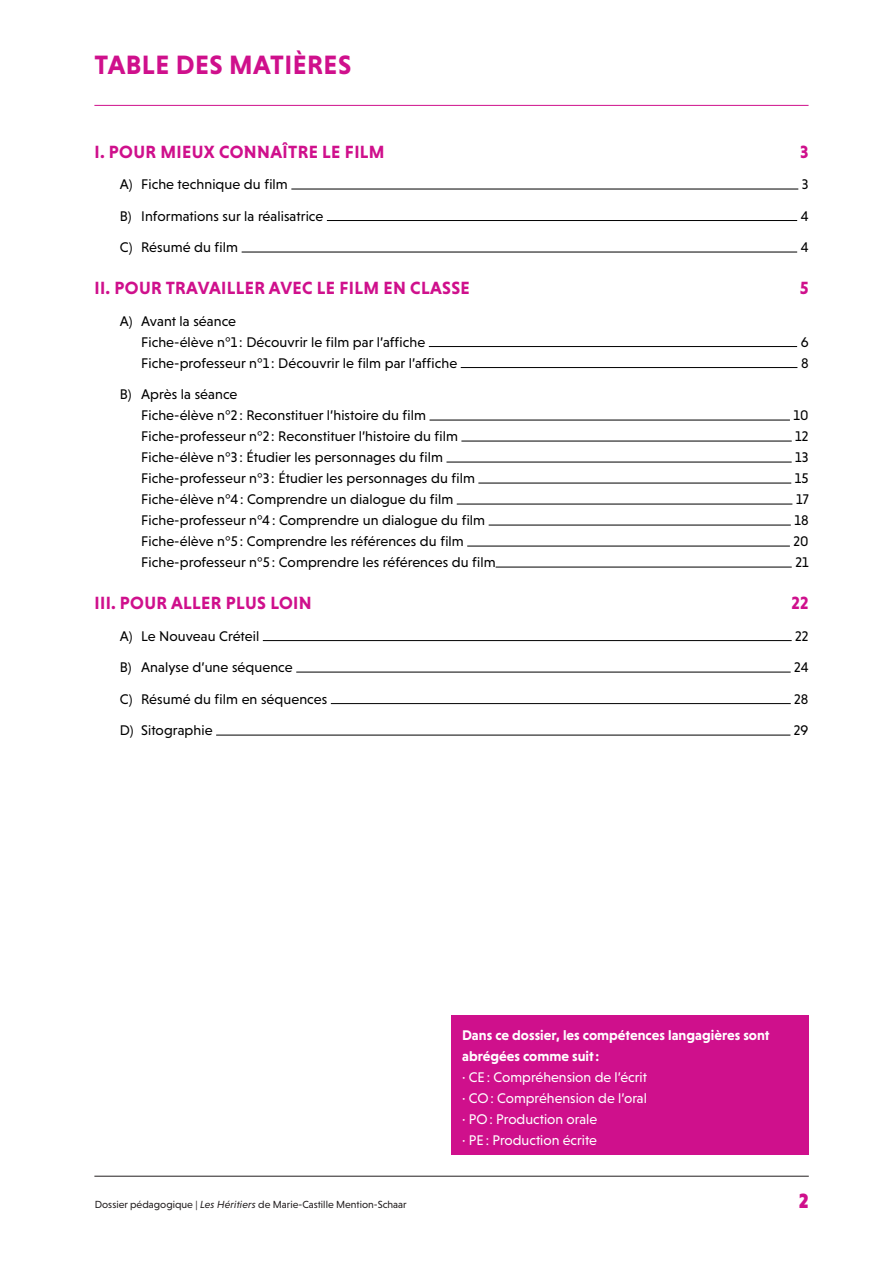
<style>
.page{position:relative;width:893px;height:1263px;background:#fff}
.page>*{position:absolute;margin:0;border:0;box-sizing:border-box;transform-origin:0 0}
.t1{font:700 27px "Niveau Grotesk";letter-spacing:.015em;color:#cf108c}
.t2{font:900 21px "Niveau Grotesk";color:#cf108c}
.t3{font:700 18px "Niveau Grotesk";letter-spacing:.02em;color:#cf108c}
.t4{font:14.25px/21px "Niveau Grotesk";letter-spacing:.005em;color:#000}
.t5{font:14.25px/21px "Niveau Grotesk";color:#fff}
.t6{font:700 14.25px/21px "Niveau Grotesk";color:#fff}
.t7{font:10.5px "Niveau Grotesk";color:#231f20}
.s1{font-style:italic}
</style>
<div class="page">
<hr style="left:94px;top:1176px;width:715px;height:1px;background:#231f20">
<div style="left:452px;top:1016px;width:357px;height:139px;background:#cf108c"></div>
<hr style="left:94px;top:105px;width:715px;height:1px;background:#cf108c">
<hr style="left:291px;top:189px;width:507px;height:1px;background:#000">
<hr style="left:327px;top:220px;width:470px;height:1px;background:#000">
<hr style="left:242px;top:252px;width:555px;height:1px;background:#000">
<hr style="left:429px;top:346px;width:368px;height:1px;background:#000">
<hr style="left:461px;top:367px;width:336px;height:1px;background:#000">
<hr style="left:429px;top:420px;width:361px;height:1px;background:#000">
<hr style="left:461px;top:441px;width:331px;height:1px;background:#000">
<hr style="left:446px;top:462px;width:346px;height:1px;background:#000">
<hr style="left:478px;top:483px;width:313px;height:1px;background:#000">
<hr style="left:457px;top:504px;width:335px;height:1px;background:#000">
<hr style="left:489px;top:525px;width:302px;height:1px;background:#000">
<hr style="left:467px;top:546px;width:323px;height:1px;background:#000">
<hr style="left:496px;top:567px;width:296px;height:1px;background:#000">
<hr style="left:263px;top:640px;width:529px;height:1px;background:#000">
<hr style="left:296px;top:672px;width:495px;height:1px;background:#000">
<hr style="left:331px;top:703px;width:460px;height:1px;background:#000">
<hr style="left:216px;top:735px;width:574px;height:1px;background:#000">
<h1 class="t1" style="left:95px;top:49px;width:258px">TABLE DES MATIÈRES</h1>
<p class="t3" style="left:95px;top:141px;width:292px">I. POUR MIEUX CONNAÎTRE LE FILM</p>
<p class="t3" style="left:800px;top:141px;width:10px">3</p>
<p class="t4" style="left:120px;top:174px;width:169px">A) Fiche technique du film</p>
<p class="t4" style="left:802px;top:174px;width:8px">3</p>
<p class="t4" style="left:120px;top:205px;width:205px">B) Informations sur la réalisatrice</p>
<p class="t4" style="left:801px;top:205px;width:9px">4</p>
<p class="t4" style="left:120px;top:237px;width:120px">C) Résumé du film</p>
<p class="t4" style="left:801px;top:237px;width:9px">4</p>
<p class="t3" style="left:95px;top:278px;width:377px">II. POUR TRAVAILLER AVEC LE FILM EN CLASSE</p>
<p class="t3" style="left:800px;top:278px;width:10px">5</p>
<p class="t4" style="left:141px;top:310px;width:286px;text-indent:-21px">A) Avant la séance<br>Fiche-élève n°1 : Découvrir le film par l’affiche</p>
<p class="t4" style="left:801px;top:331px;width:9px">6</p>
<p class="t4" style="left:141px;top:352px;width:318px">Fiche-professeur n°1 : Découvrir le film par l’affiche</p>
<p class="t4" style="left:801px;top:352px;width:9px">8</p>
<p class="t4" style="left:141px;top:384px;width:286px;text-indent:-21px">B) Après la séance<br>Fiche-élève n°2 : Reconstituer l’histoire du film</p>
<p class="t4" style="left:793px;top:405px;width:17px">10</p>
<p class="t4" style="left:141px;top:426px;width:318px">Fiche-professeur n°2 : Reconstituer l’histoire du film</p>
<p class="t4" style="left:795px;top:426px;width:15px">12</p>
<p class="t4" style="left:141px;top:447px;width:303px">Fiche-élève n°3 : Étudier les personnages du film</p>
<p class="t4" style="left:795px;top:447px;width:15px">13</p>
<p class="t4" style="left:141px;top:468px;width:335px">Fiche-professeur n°3 : Étudier les personnages du film</p>
<p class="t4" style="left:795px;top:468px;width:15px">15</p>
<p class="t4" style="left:141px;top:489px;width:314px">Fiche-élève n°4: Comprendre un dialogue du film</p>
<p class="t4" style="left:796px;top:489px;width:14px">17</p>
<p class="t4" style="left:141px;top:510px;width:345px">Fiche-professeur n°4: Comprendre un dialogue du film</p>
<p class="t4" style="left:794px;top:510px;width:16px">18</p>
<p class="t4" style="left:141px;top:531px;width:324px">Fiche-élève n°5 : Comprendre les références du film</p>
<p class="t4" style="left:793px;top:531px;width:17px">20</p>
<p class="t4" style="left:141px;top:552px;width:356px">Fiche-professeur n°5 : Comprendre les références du film</p>
<p class="t4" style="left:795px;top:552px;width:15px">21</p>
<p class="t3" style="left:95px;top:593px;width:219px">III. POUR ALLER PLUS LOIN</p>
<p class="t3" style="left:792px;top:593px;width:18px">22</p>
<p class="t4" style="left:120px;top:625px;width:141px">A) Le Nouveau Créteil</p>
<p class="t4" style="left:795px;top:625px;width:15px">22</p>
<p class="t4" style="left:120px;top:657px;width:174px">B) Analyse d’une séquence</p>
<p class="t4" style="left:794px;top:657px;width:16px">24</p>
<p class="t4" style="left:120px;top:688px;width:209px">C) Résumé du film en séquences</p>
<p class="t4" style="left:794px;top:688px;width:16px">28</p>
<p class="t4" style="left:120px;top:720px;width:94px">D) Sitographie</p>
<p class="t4" style="left:794px;top:720px;width:16px">29</p>
<p class="t6" style="left:462px;top:1024px;width:309px">Dans ce dossier, les compétences langagières sont abrégées comme suit:</p>
<p class="t5" style="left:462px;top:1066px;width:186px">∙ CE: Compréhension de l’écrit ∙ CO: Compréhension de l’oral ∙ PO: Production orale<br>∙ PE: Production écrite</p>
<p class="t7" style="left:95px;top:1198px;width:313px">Dossier pédagogique | <span class="s1">Les Héritiers</span> de Marie-Castille Mention-Schaar</p>
<h2 class="t2" style="left:799px;top:1188px;width:11px">2</h2>
</div>
